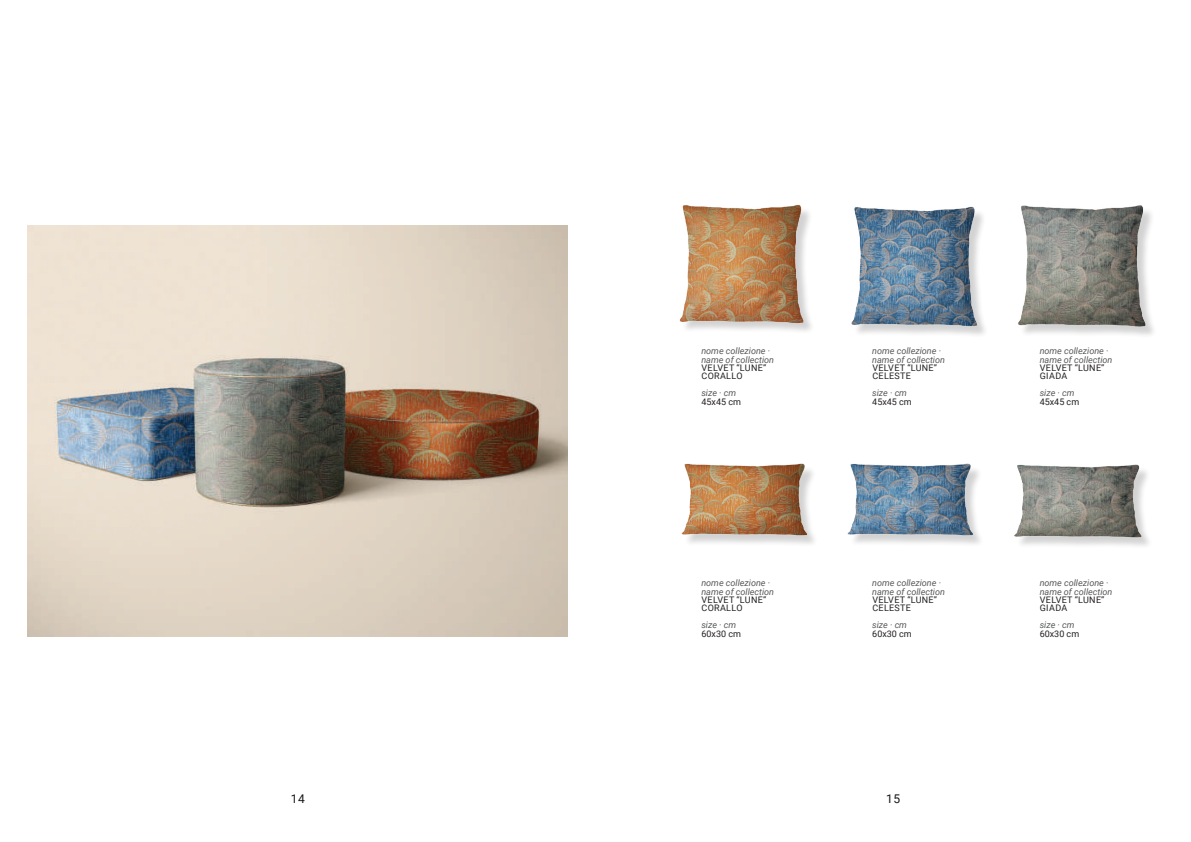
<style>
.page{position:relative;width:1191px;height:842px;background:#fff}
.page>*{position:absolute;margin:0;border:0;box-sizing:border-box;transform-origin:0 0}
.t1{font:12px "Roboto";color:#171415}
.t2{font:italic 9px/9px "Roboto";color:#57585a}
.t3{font:9px "Roboto";color:#231f20}
.t4{font:9px "Roboto";letter-spacing:.035em;color:#231f20}
</style>
<div class="page">
<img style="left:28px;top:225px;width:539px;height:411px">
<img style="left:679px;top:204px;width:132px;height:127px">
<img style="left:681px;top:463px;width:133px;height:81px">
<img style="left:851px;top:206px;width:134px;height:129px">
<img style="left:847px;top:463px;width:133px;height:81px">
<img style="left:1018px;top:205px;width:135px;height:130px">
<img style="left:1014px;top:464px;width:135px;height:82px">
<p class="t2" style="left:701px;top:346px;width:74px">nome collezione · name of collection</p>
<p class="t3" style="left:701px;top:361px;width:7px">VELVET</p>
<p class="t3" style="left:736px;top:361px;width:10px">“LUNE</p>
<p class="t3" style="left:763px;top:361px;width:5px">”</p>
<p class="t4" style="left:701px;top:369px;width:42px">CORALLO</p>
<p class="t2" style="left:701px;top:388px;width:36px">size · cm</p>
<p class="t3" style="left:701px;top:395px;width:41px">45X45 CM</p>
<p class="t2" style="left:701px;top:577px;width:74px">nome collezione · name of collection</p>
<p class="t3" style="left:701px;top:593px;width:7px">VELVET</p>
<p class="t3" style="left:736px;top:593px;width:10px">“LUNE</p>
<p class="t3" style="left:763px;top:593px;width:5px">”</p>
<p class="t4" style="left:701px;top:601px;width:42px">CORALLO</p>
<p class="t2" style="left:701px;top:619px;width:36px">size · cm</p>
<p class="t3" style="left:701px;top:627px;width:41px">60X30 CM</p>
<p class="t2" style="left:872px;top:345px;width:74px">nome collezione · name of collection</p>
<p class="t3" style="left:872px;top:361px;width:7px">VELVET</p>
<p class="t3" style="left:907px;top:361px;width:10px">“LUNE</p>
<p class="t3" style="left:934px;top:361px;width:5px">”</p>
<p class="t3" style="left:872px;top:369px;width:7px">CELESTE</p>
<p class="t2" style="left:872px;top:387px;width:36px">size · cm</p>
<p class="t3" style="left:872px;top:395px;width:41px">45X45 CM</p>
<p class="t2" style="left:872px;top:577px;width:74px">nome collezione · name of collection</p>
<p class="t3" style="left:872px;top:593px;width:7px">VELVET</p>
<p class="t3" style="left:907px;top:593px;width:10px">“LUNE</p>
<p class="t3" style="left:934px;top:593px;width:5px">”</p>
<p class="t3" style="left:872px;top:601px;width:7px">CELESTE</p>
<p class="t2" style="left:872px;top:619px;width:36px">size · cm</p>
<p class="t3" style="left:872px;top:627px;width:41px">60X30 CM</p>
<h1 class="t1" style="left:291px;top:790px;width:16px">14</h1>
<h1 class="t1" style="left:886px;top:791px;width:16px">15</h1>
<p class="t2" style="left:1039px;top:346px;width:74px">nome collezione · name of collection</p>
<p class="t3" style="left:1039px;top:361px;width:7px">VELVET</p>
<p class="t3" style="left:1074px;top:361px;width:10px">“LUNE</p>
<p class="t3" style="left:1101px;top:361px;width:5px">”</p>
<p class="t3" style="left:1039px;top:369px;width:29px">GIADA</p>
<p class="t2" style="left:1039px;top:388px;width:36px">size · cm</p>
<p class="t3" style="left:1039px;top:395px;width:41px">45X45 CM</p>
<p class="t2" style="left:1039px;top:577px;width:74px">nome collezione · name of collection</p>
<p class="t3" style="left:1039px;top:593px;width:7px">VELVET</p>
<p class="t3" style="left:1074px;top:593px;width:10px">“LUNE</p>
<p class="t3" style="left:1101px;top:593px;width:5px">”</p>
<p class="t3" style="left:1039px;top:601px;width:29px">GIADA</p>
<p class="t2" style="left:1039px;top:620px;width:36px">size · cm</p>
<p class="t3" style="left:1039px;top:627px;width:41px">60X30 CM</p>
</div>
